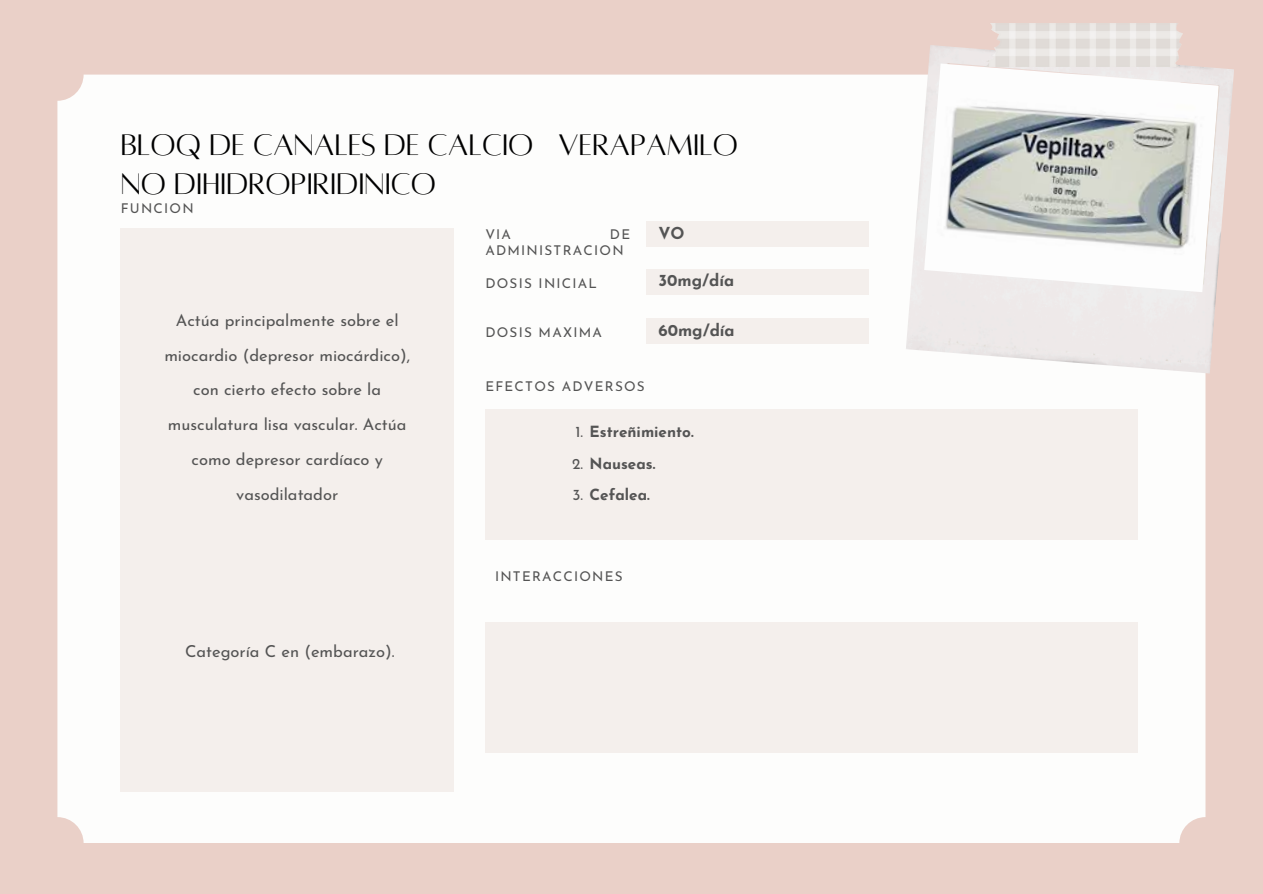
<style>
.page{position:relative;width:1263px;height:894px;background:#fff}
.page>*{position:absolute;margin:0;border:0;box-sizing:border-box;transform-origin:0 0}
.t1{font:32.85px/38.2px "Alta regular";color:#000}
.t2{font:16.5px/34.8px "Josefin Sans";color:#545454;text-align:center}
.t3{font:700 16.5px "Josefin Sans";color:#545454}
.t4{font:700 15.45px "Josefin Sans";color:#545454}
.t5{font:13.5px/15.8px "Josefin Sans";letter-spacing:.09em;color:#545454}
.s1{font-weight:400}
</style>
<div class="page">
<div style="left:0;top:0;width:1263px;height:893px;background:#ead0c8"></div>
<div style="left:57px;top:75px;width:1148px;height:768px;background:#fdfdfc;border-radius:26px"></div>
<div style="left:121px;top:228px;width:333px;height:563px;background:#f4efec"></div>
<div style="left:485px;top:409px;width:653px;height:130px;background:#f4efec"></div>
<div style="left:647px;top:221px;width:222px;height:26px;background:#f4efec"></div>
<div style="left:647px;top:269px;width:222px;height:25px;background:#f4efec"></div>
<div style="left:647px;top:318px;width:222px;height:25px;background:#f4efec"></div>
<img style="left:906px;top:45px;width:328px;height:328px">
<img style="left:924px;top:63px;width:295px;height:229px">
<img style="left:984px;top:24px;width:198px;height:42px">
<div style="left:485px;top:622px;width:653px;height:130px;background:#f4efec"></div>
<h1 class="t1" style="left:121px;top:126px;width:619px">BLOQ DE CANALES DE CALCIO VERAPAMILO<br>NO DIHIDROPIRIDINICO</h1>
<p class="t5" style="left:121px;top:201px;width:74px">FUNCION</p>
<p class="t2" style="left:164px;top:304px;width:247px">Actúa principalmente sobre el miocardio (depresor miocárdico), con cierto efecto sobre la musculatura lisa vascular. Actúa como depresor cardíaco y vasodilatador</p>
<p class="t2" style="left:185px;top:635px;width:211px">Categoría C en (embarazo).</p>
<h4 class="t5" style="left:485px;top:228px;width:27px">VIA</h4>
<h4 class="t5" style="left:485px;top:228px;width:146px;text-indent:125px">DE<br>ADMINISTRACION</h4>
<p class="t5" style="left:485px;top:277px;width:113px">DOSIS INICIAL</p>
<p class="t5" style="left:485px;top:326px;width:118px">DOSIS MAXIMA</p>
<p class="t3" style="left:658px;top:227px;width:28px">VO</p>
<p class="t3" style="left:658px;top:273px;width:77px">30mg/día</p>
<p class="t3" style="left:658px;top:323px;width:78px">60mg/día</p>
<p class="t5" style="left:485px;top:379px;width:161px">EFECTOS ADVERSOS</p>
<p class="t4" style="left:575px;top:425px;width:120px"><span class="s1">1.</span> Estreñimiento.</p>
<p class="t4" style="left:572px;top:457px;width:85px"><span class="s1">2.</span> Nauseas.</p>
<p class="t4" style="left:572px;top:488px;width:79px"><span class="s1">3.</span> Cefalea.</p>
<p class="t5" style="left:495px;top:569px;width:129px">INTERACCIONES</p>
</div>
